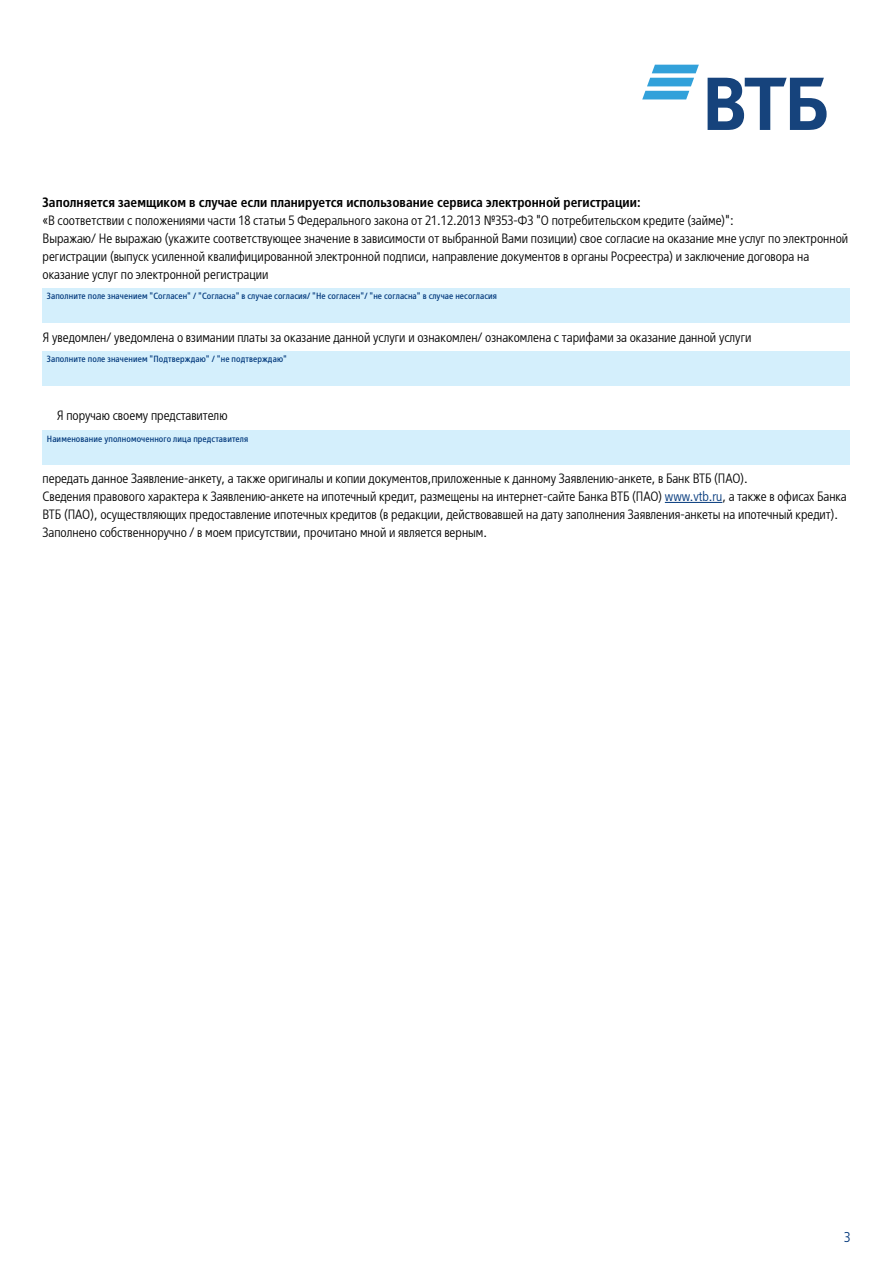
<style>
.page{position:relative;width:893px;height:1263px;background:#fff}
.page>*{position:absolute;margin:0;border:0;box-sizing:border-box;transform-origin:0 0}
.t1{font:300 14.25px "VTB Group Cond";color:#00377b}
.Left_ident{font:300 13.5px/18px "VTB Group Cond";color:#000}
.t2{font:600 13.5px "VTB Group Cond";color:#000}
.Text_Box{font:9px "VTB Group Cond";letter-spacing:.01em;color:#00377b}
.s1{color:#00377b}
</style>
<div class="page">
<div style="left:43px;top:430px;width:807px;height:35px;background:#d4effc"></div>
<hr style="left:665px;top:502px;width:57px;height:1px;background:#00377b">
<div style="left:43px;top:288px;width:807px;height:34px;background:#d4effc"></div>
<div style="left:43px;top:351px;width:807px;height:34px;background:#d4effc"></div>
<svg style="left:642px;top:65px;width:57px;height:34px"></svg>
<svg style="left:708px;top:78px;width:119px;height:52px"></svg>
<p class="t2" style="left:43px;top:193px;width:600px">Заполняется заемщиком в случае если планируется использование сервиса электронной регистрации:</p>
<p class="Left_ident" style="left:43px;top:210px;width:807px">«В соответствии с положениями части 18 статьи 5 Федерального закона от 21.12.2013 №353-ФЗ "О потребительском кредите (займе)":<br>Выражаю/ Не выражаю (укажите соответствующее значение в зависимости от выбранной Вами позиции) свое согласие на оказание мне услуг по электронной регистрации (выпуск усиленной квалифицированной электронной подписи, направление документов в органы Росреестра) и заключение договора на оказание услуг по электронной регистрации</p>
<p class="Text_Box" style="left:47px;top:290px;width:452px">Заполните поле значением "Согласен" / "Согласна" в случае согласия/ "Не согласен"/ "не согласна" в случае несогласия</p>
<p class="Left_ident" style="left:43px;top:327px;width:710px">Я уведомлен/ уведомлена о взимании платы за оказание данной услуги и ознакомлен/ ознакомлена с тарифами за оказание данной услуги</p>
<p class="Text_Box" style="left:47px;top:353px;width:242px">Заполните поле значением "Подтверждаю" / "не подтверждаю"</p>
<p class="Left_ident" style="left:57px;top:406px;width:172px">Я поручаю своему представителю</p>
<p class="Text_Box" style="left:47px;top:433px;width:203px">Наименование уполномоченного лица представителя</p>
<p class="Left_ident" style="left:43px;top:469px;width:806px">передать данное Заявление-анкету, а также оригиналы и копии документов,приложенные к данному Заявлению-анкете, в Банк ВТБ (ПАО).<br>Сведения правового характера к Заявлению-анкете на ипотечный кредит, размещены на интернет-сайте Банка ВТБ (ПАО) <span class="s1">www.vtb.ru</span>, а также в офисах Банка<br>ВТБ (ПАО), осуществляющих предоставление ипотечных кредитов (в редакции, действовавшей на дату заполнения Заявления-анкеты на ипотечный кредит).</p>
<p class="Left_ident" style="left:43px;top:523px;width:446px">Заполнено собственноручно / в моем присутствии, прочитано мной и является верным.</p>
<p class="t1" style="left:844px;top:1228px;width:8px">3</p>
</div>
